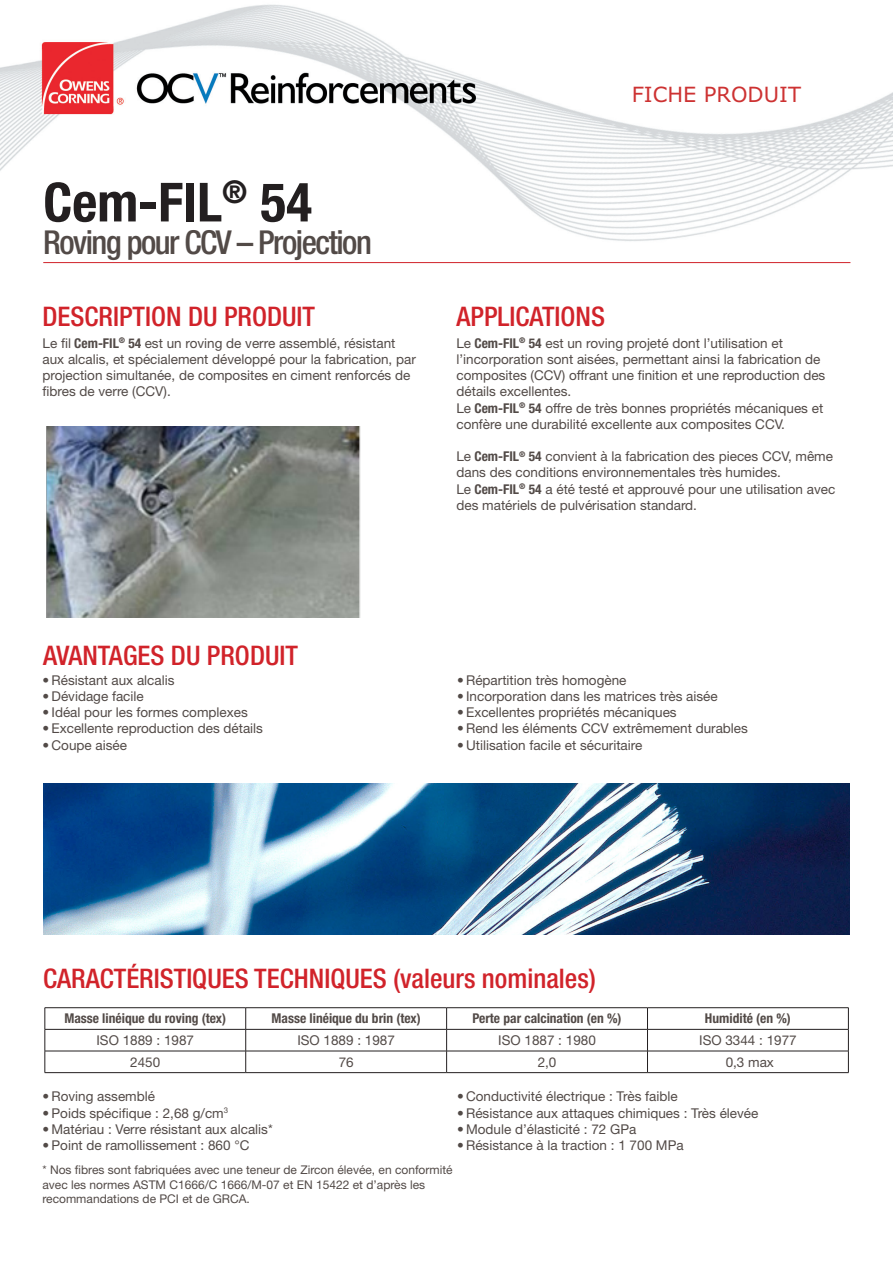
<style>
.page{position:relative;width:893px;height:1263px;background:#fff}
.page>*{position:absolute;margin:0;border:0;box-sizing:border-box;transform-origin:0 0}
.t1{font:700 condensed 54px "Helvetica Neue LT Std";color:#231f20}
.t2{font:500 condensed 33px "Helvetica Neue LT Std";letter-spacing:-.045em;color:#524a47}
.t3{font:500 condensed 27px "Helvetica Neue LT Std";color:#d1232a}
.t4{font:21px "Verdana";color:#cd3232}
.Bullet_list{font:13.5px/16.2px "Helvetica Neue LT Std";color:#524a47}
.t5{font:700 condensed 13.5px "Helvetica Neue LT Std";color:#524a47}
.t6{font:12px/14.4px "Helvetica Neue LT Std";color:#524a47}
.s1{font-weight:700;font-stretch:condensed}
</style>
<div class="page">
<img style="left:0;top:4px;width:893px;height:260px">
<div style="left:573px;top:66px;width:283px;height:39px;background:#fff"></div>
<hr style="left:43px;top:262px;width:807px;height:1px;background:#d1232a">
<img style="left:43px;top:783px;width:807px;height:151px">
<hr style="left:45px;top:1007px;width:201px;height:1px;background:#231f20">
<hr style="left:246px;top:1007px;width:201px;height:1px;background:#231f20">
<hr style="left:447px;top:1007px;width:200px;height:1px;background:#231f20">
<hr style="left:647px;top:1007px;width:202px;height:1px;background:#231f20">
<hr style="left:45px;top:1029px;width:201px;height:1px;background:#231f20">
<hr style="left:246px;top:1029px;width:201px;height:1px;background:#231f20">
<hr style="left:447px;top:1029px;width:200px;height:1px;background:#231f20">
<hr style="left:647px;top:1029px;width:202px;height:1px;background:#231f20">
<hr style="left:45px;top:1051px;width:201px;height:1px;background:#231f20">
<svg style="left:45px;top:1008px;width:1px;height:64px"></svg>
<hr style="left:246px;top:1051px;width:201px;height:1px;background:#231f20">
<svg style="left:245px;top:1008px;width:1px;height:64px"></svg>
<hr style="left:447px;top:1051px;width:200px;height:1px;background:#231f20">
<svg style="left:446px;top:1008px;width:1px;height:64px"></svg>
<hr style="left:647px;top:1051px;width:202px;height:1px;background:#231f20">
<svg style="left:647px;top:1008px;width:1px;height:64px"></svg>
<svg style="left:848px;top:1008px;width:1px;height:64px"></svg>
<hr style="left:45px;top:1072px;width:201px;height:1px;background:#231f20">
<hr style="left:246px;top:1072px;width:201px;height:1px;background:#231f20">
<hr style="left:447px;top:1072px;width:200px;height:1px;background:#231f20">
<hr style="left:647px;top:1072px;width:202px;height:1px;background:#231f20">
<img style="left:46px;top:426px;width:315px;height:191px">
<p class="t1" style="left:43px;top:170px;width:270px">Cem-FIL<sup>®</sup> 54</p>
<p class="t2" style="left:43px;top:222px;width:330px">Roving pour CCV – Projection</p>
<p class="t3" style="left:43px;top:300px;width:274px">DESCRIPTION DU PRODUIT</p>
<p class="t4" style="left:632px;top:81px;width:171px">FICHE PRODUIT</p>
<p class="t3" style="left:456px;top:300px;width:150px">APPLICATIONS</p>
<p class="Bullet_list" style="left:43px;top:335px;width:375px">Le fil <span class="s1">Cem-FIL</span><sup>®</sup> <span class="s1">54</span> est un roving de verre assemblé, résistant aux alcalis, et spécialement développé pour la fabrication, par projection simultanée, de composites en ciment renforcés de fibres de verre (CCV).</p>
<p class="Bullet_list" style="left:456px;top:335px;width:370px">Le <span class="s1">Cem-FIL</span><sup>®</sup> <span class="s1">54</span> est un roving projeté dont l’utilisation et l’incorporation sont aisées, permettant ainsi la fabrication de composites (CCV) offrant une finition et une reproduction des détails excellentes.</p>
<p class="Bullet_list" style="left:456px;top:399px;width:368px">Le <span class="s1">Cem-FIL</span><sup>®</sup> <span class="s1">54</span> offre de très bonnes propriétés mécaniques et confère une durabilité excellente aux composites CCV.</p>
<p class="Bullet_list" style="left:456px;top:448px;width:378px">Le <span class="s1">Cem-FIL</span><sup>®</sup> <span class="s1">54</span> convient à la fabrication des pieces CCV, même dans des conditions environnementales très humides.</p>
<p class="Bullet_list" style="left:456px;top:480px;width:380px">Le <span class="s1">Cem-FIL</span><sup>®</sup> <span class="s1">54</span> a été testé et approuvé pour une utilisation avec des matériels de pulvérisation standard.</p>
<p class="t3" style="left:43px;top:640px;width:256px">AVANTAGES DU PRODUIT</p>
<p class="Bullet_list" style="left:43px;top:672px;width:133px">• Résistant aux alcalis</p>
<p class="Bullet_list" style="left:43px;top:688px;width:103px">• Dévidage facile</p>
<p class="Bullet_list" style="left:43px;top:704px;width:207px">• Idéal pour les formes complexes</p>
<p class="Bullet_list" style="left:43px;top:720px;width:222px">• Excellente reproduction des détails</p>
<p class="Bullet_list" style="left:43px;top:736px;width:86px">• Coupe aisée</p>
<p class="Bullet_list" style="left:457px;top:672px;width:171px">• Répartition très homogène</p>
<p class="Bullet_list" style="left:457px;top:688px;width:262px">• Incorporation dans les matrices très aisée</p>
<p class="Bullet_list" style="left:457px;top:704px;width:221px">• Excellentes propriétés mécaniques</p>
<p class="Bullet_list" style="left:457px;top:720px;width:292px">• Rend les éléments CCV extrêmement durables</p>
<p class="Bullet_list" style="left:457px;top:736px;width:187px">• Utilisation facile et sécuritaire</p>
<p class="t3" style="left:43px;top:962px;width:554px">CARACTÉRISTIQUES TECHNIQUES (valeurs nominales)</p>
<p class="t5" style="left:64px;top:1010px;width:163px">Masse linéique du roving (tex)</p>
<p class="t5" style="left:272px;top:1010px;width:151px">Masse linéique du brin (tex)</p>
<p class="t5" style="left:472px;top:1010px;width:151px">Perte par calcination (en %)</p>
<p class="t5" style="left:705px;top:1010px;width:87px">Humidité (en %)</p>
<p class="Bullet_list" style="left:96px;top:1032px;width:99px">ISO 1889 : 1987</p>
<p class="Bullet_list" style="left:297px;top:1032px;width:99px">ISO 1889 : 1987</p>
<p class="Bullet_list" style="left:498px;top:1032px;width:99px">ISO 1887 : 1980</p>
<p class="Bullet_list" style="left:699px;top:1032px;width:99px">ISO 3344 : 1977</p>
<p class="Bullet_list" style="left:130px;top:1053px;width:32px">2450</p>
<p class="Bullet_list" style="left:339px;top:1053px;width:17px">76</p>
<p class="Bullet_list" style="left:538px;top:1053px;width:20px">2,0</p>
<p class="Bullet_list" style="left:726px;top:1053px;width:50px">0,3 max</p>
<p class="Bullet_list" style="left:43px;top:1088px;width:114px">• Roving assemblé</p>
<p class="Bullet_list" style="left:43px;top:1104px;width:187px">• Poids spécifique : 2,68 g/cm<sup>3</sup></p>
<p class="Bullet_list" style="left:43px;top:1121px;width:232px">• Matériau : Verre résistant aux alcalis*</p>
<p class="Bullet_list" style="left:43px;top:1137px;width:208px">• Point de ramollissement : 860 °C</p>
<p class="Bullet_list" style="left:457px;top:1088px;width:222px">• Conductivité électrique : Très faible</p>
<p class="Bullet_list" style="left:457px;top:1104px;width:303px">• Résistance aux attaques chimiques : Très élevée</p>
<p class="Bullet_list" style="left:457px;top:1121px;width:181px">• Module d’élasticité : 72 GPa</p>
<p class="Bullet_list" style="left:457px;top:1137px;width:228px">• Résistance à la traction : 1 700 MPa</p>
<p class="t6" style="left:43px;top:1163px;width:412px">* Nos fibres sont fabriquées avec une teneur de Zircon élevée, en conformité avec les normes ASTM C1666/C 1666/M-07 et EN 15422 et d’après les recommandations de PCI et de GRCA.</p>
</div>
